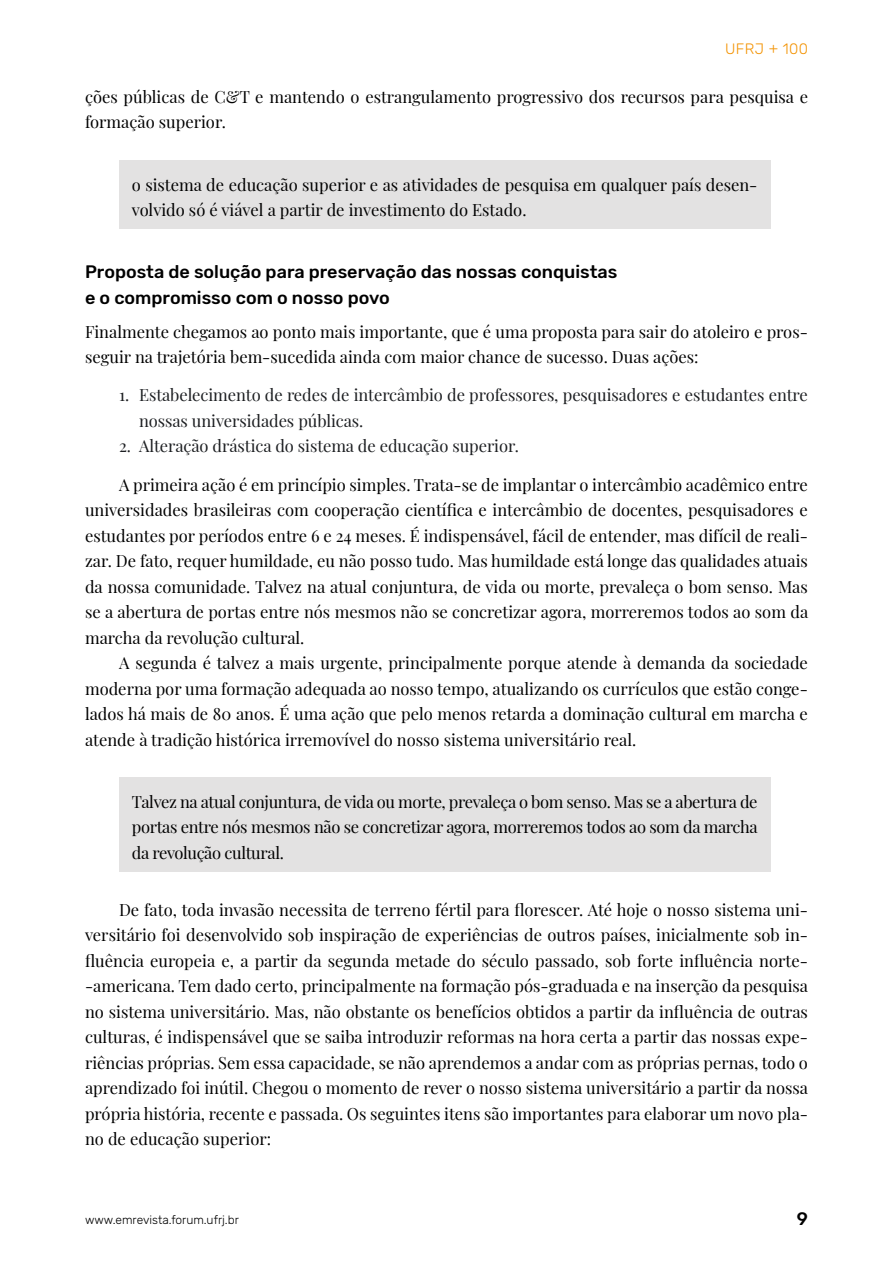
<style>
.page{position:relative;width:893px;height:1263px;background:#fff}
.page>*{position:absolute;margin:0;border:0;box-sizing:border-box;transform-origin:0 0}
.t1{font:500 18px/25.5px "Rubik";color:#000}
.t2{font:16.5px/25.5px "Playfair Display";color:#000;text-align:justify}
.t3{font:16.5px/25.5px "Playfair Display";letter-spacing:-.005em;color:#1c1e21}
.t4{font:300 15px "Rubik";letter-spacing:.025em;color:#f39200}
.t5{font:300 12px "Rubik";color:#000}
</style>
<div class="page">
<div style="left:119px;top:160px;width:651px;height:69px;background:#e3e2e2"></div>
<div style="left:119px;top:777px;width:651px;height:94px;background:#e3e2e2"></div>
<p class="t4" style="left:725px;top:41px;width:84px">UFRJ + 100</p>
<p class="t2" style="left:85px;top:83px;width:724px">ções públicas de C&amp;T e mantendo o estrangulamento progressivo dos recursos para pesquisa e formação superior.</p>
<p class="t2" style="left:132px;top:170px;width:627px">o sistema de educação superior e as atividades de pesquisa em qualquer país desen&shy;volvido só é viável a partir de investimento do Estado.</p>
<p class="t1" style="left:85px;top:260px;width:534px">Proposta de solução para preservação das nossas conquistas e o compromisso com o nosso povo</p>
<p class="t2" style="left:85px;top:317px;width:724px">Finalmente chegamos ao ponto mais importante, que é uma proposta para sair do atoleiro e pros&shy;seguir na trajetória bem-sucedida ainda com maior chance de sucesso. Duas ações:</p>
<p class="t3" style="left:139px;top:381px;width:670px;text-indent:-20px">1. Estabelecimento de redes de intercâmbio de professores, pesquisadores e estudantes entre nossas universidades públicas.</p>
<p class="t3" style="left:119px;top:432px;width:401px">2. Alteração drástica do sistema de educação superior.</p>
<p class="t2" style="left:85px;top:470px;width:725px;text-indent:34px">A primeira ação é em princípio simples. Trata-se de implantar o intercâmbio acadêmico entre universidades brasileiras com cooperação científica e intercâmbio de docentes, pesquisadores e estudantes por períodos entre 6 e 24 meses. É indispensável, fácil de entender, mas difícil de reali&shy;zar. De fato, requer humildade, eu não posso tudo. Mas humildade está longe das qualidades atuais da nossa comunidade. Talvez na atual conjuntura, de vida ou morte, prevaleça o bom senso. Mas se a abertura de portas entre nós mesmos não se concretizar agora, morreremos todos ao som da marcha da revolução cultural.</p>
<p class="t2" style="left:85px;top:649px;width:724px;text-indent:34px">A segunda é talvez a mais urgente, principalmente porque atende à demanda da sociedade moderna por uma formação adequada ao nosso tempo, atualizando os currículos que estão conge&shy;lados há mais de 80 anos. É uma ação que pelo menos retarda a dominação cultural em marcha e atende à tradição histórica irremovível do nosso sistema universitário real.</p>
<p class="t2" style="left:132px;top:787px;width:627px">Talvez na atual conjuntura, de vida ou morte, prevaleça o bom senso. Mas se a abertura de portas entre nós mesmos não se concretizar agora, morreremos todos ao som da marcha da revolução cultural.</p>
<p class="t2" style="left:85px;top:895px;width:725px;text-indent:34px">De fato, toda invasão necessita de terreno fértil para florescer. Até hoje o nosso sistema uni&shy;versitário foi desenvolvido sob inspiração de experiências de outros países, inicialmente sob in&shy;fluência europeia e, a partir da segunda metade do século passado, sob forte influência norte--americana. Tem dado certo, principalmente na formação pós-graduada e na inserção da pesquisa no sistema universitário. Mas, não obstante os benefícios obtidos a partir da influência de outras culturas, é indispensável que se saiba introduzir reformas na hora certa a partir das nossas expe&shy;riências próprias. Sem essa capacidade, se não aprendemos a andar com as próprias pernas, todo o aprendizado foi inútil. Chegou o momento de rever o nosso sistema universitário a partir da nossa própria história, recente e passada. Os seguintes itens são importantes para elaborar um novo pla&shy;no de educação superior:</p>
<p class="t5" style="left:85px;top:1213px;width:155px">www.emrevista.forum.ufrj.br</p>
<p class="t1" style="left:797px;top:1206px;width:13px">9</p>
</div>
